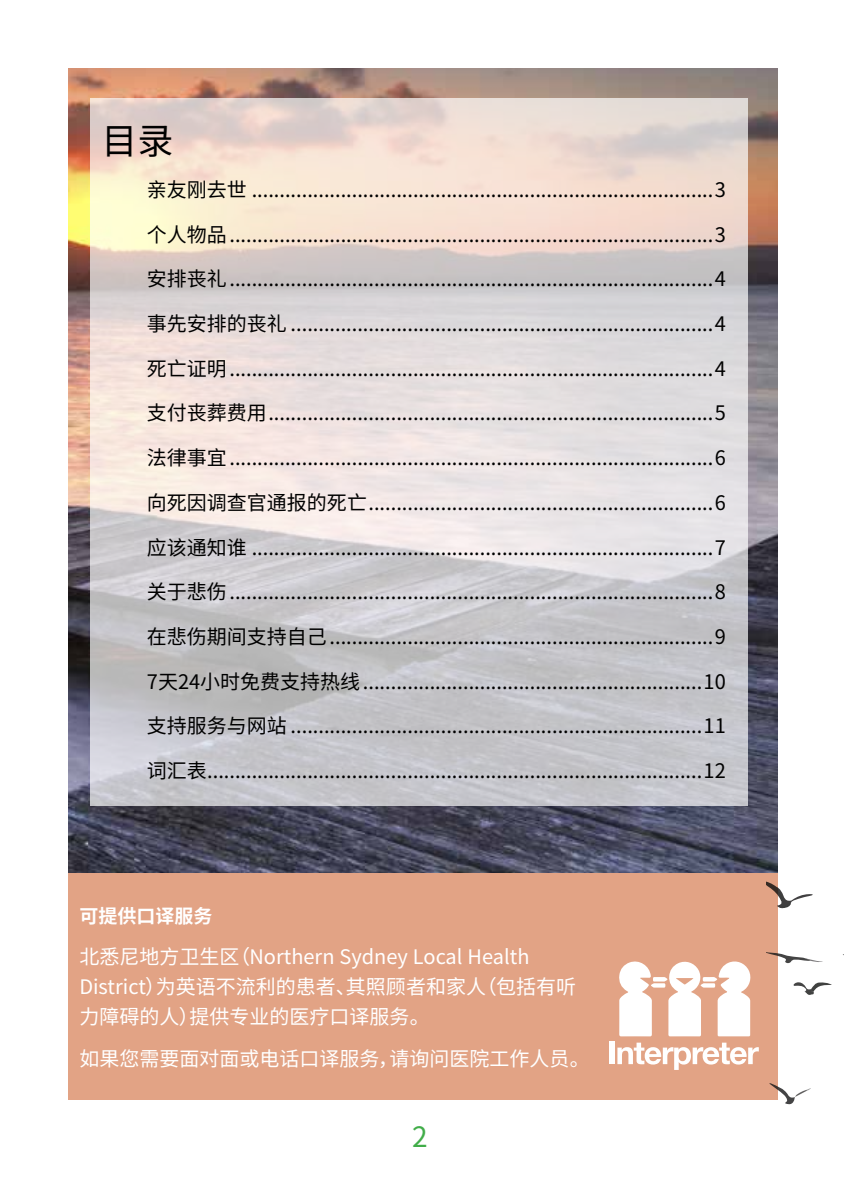
<style>
.page{position:relative;width:844px;height:1191px;background:#fff}
.page>*{position:absolute;margin:0;border:0;box-sizing:border-box;transform-origin:0 0}
.t1{font:36px "Noto Sans SC";color:#000}
.t2{font:28px "Noto Sans SC";color:#41ad49}
.t3{font:20px "Noto Sans SC";color:#000}
.t4{font:20px/30px "Noto Sans SC";color:#fff}
.t5{font:700 19px "Noto Sans SC";color:#fff}
</style>
<div class="page">
<img style="left:68px;top:68px;width:709px;height:805px">
<svg style="left:90px;top:98px;width:658px;height:707px;background:#dbd4d2"></svg>
<div style="left:68px;top:873px;width:709px;height:226px;background:#e2a385"></div>
<svg style="left:619px;top:961px;width:132px;height:75px"></svg>
<div style="left:609px;top:1041px;width:5px;height:23px;background:#fff"></div>
<svg style="left:617px;top:1042px;width:141px;height:27px"></svg>
<svg style="left:766px;top:880px;width:47px;height:28px"></svg>
<svg style="left:766px;top:951px;width:57px;height:12px"></svg>
<svg style="left:793px;top:982px;width:39px;height:13px"></svg>
<svg style="left:769px;top:1083px;width:42px;height:22px"></svg>
<h1 class="t1" style="left:101px;top:120px;width:74px">目录</h1>
<p class="t3" style="left:147px;top:178px;width:580px">亲友刚去世....................................................................................3</p>
<p class="t3" style="left:147px;top:223px;width:580px">个人物品........................................................................................3</p>
<p class="t3" style="left:147px;top:268px;width:580px">安排丧礼........................................................................................4</p>
<p class="t3" style="left:147px;top:312px;width:580px">事先安排的丧礼.............................................................................4</p>
<p class="t3" style="left:147px;top:357px;width:580px">死亡证明........................................................................................4</p>
<p class="t3" style="left:147px;top:402px;width:580px">支付丧葬费用.................................................................................5</p>
<p class="t3" style="left:147px;top:446px;width:580px">法律事宜........................................................................................6</p>
<p class="t3" style="left:147px;top:491px;width:580px">向死因调查官通报的死亡...............................................................6</p>
<p class="t3" style="left:147px;top:536px;width:580px">应该通知谁....................................................................................7</p>
<p class="t3" style="left:147px;top:580px;width:580px">关于悲伤........................................................................................8</p>
<p class="t3" style="left:147px;top:625px;width:580px">在悲伤期间支持自己......................................................................9</p>
<p class="t3" style="left:147px;top:670px;width:580px">7天24小时免费支持热线..............................................................10</p>
<p class="t3" style="left:147px;top:715px;width:580px">支持服务与网站...........................................................................11</p>
<p class="t3" style="left:147px;top:759px;width:580px">词汇表..........................................................................................12</p>
<p class="t5" style="left:79px;top:905px;width:134px">可提供口译服务</p>
<p class="t4" style="left:79px;top:942px;width:498px">北悉尼地方卫生区（Northern Sydney Local Health<br>District）为英语不流利的患者、其照顾者和家人（包括有听力障碍的人）提供专业的医疗口译服务。</p>
<p class="t4" style="left:79px;top:1043px;width:512px">如果您需要面对面或电话口译服务，请询问医院工作人员。</p>
<h2 class="t2" style="left:412px;top:1120px;width:17px">2</h2>
</div>
